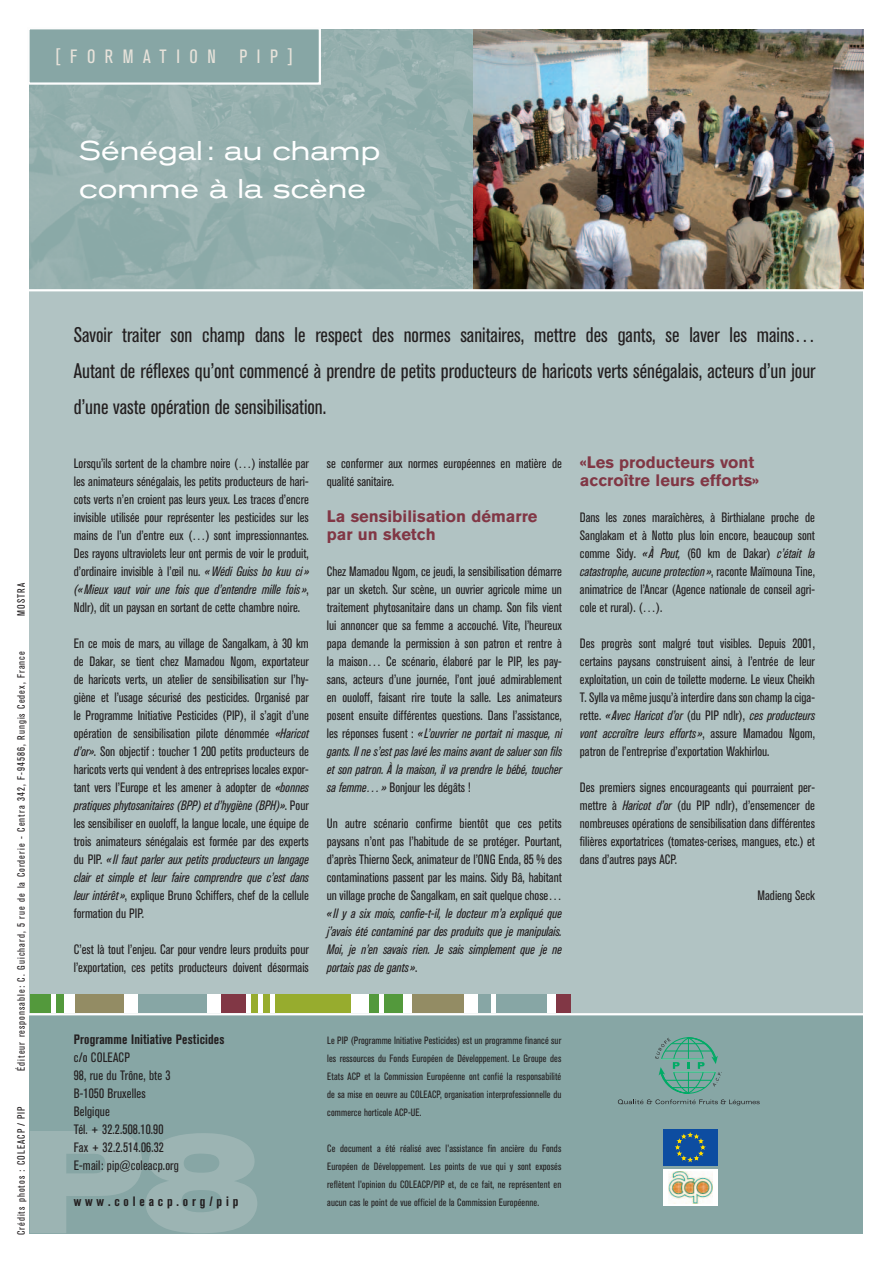
<style>
.page{position:relative;width:893px;height:1263px;background:#fff}
.page>*{position:absolute;margin:0;border:0;box-sizing:border-box;transform-origin:0 0}
.t1{font:expanded 27px/37.5px "Akzidenz Grotesk BQ";color:#fff}
.t2{font:condensed 21px/36px "Akzidenz Grotesk BQ";color:#231f20;text-align:justify}
.t3{font:condensed 19.2px "Akzidenz Grotesk BQ";letter-spacing:.5em;color:#e7e2da}
.t4{font:700 16.5px/18px "Akzidenz Grotesk BQ";color:#813745}
.t5{font:condensed 13.5px/18px "Akzidenz Grotesk BQ";color:#231f20;text-align:justify}
.t6{font:italic condensed 13.5px/18px "Akzidenz Grotesk BQ";color:#231f20;text-align:justify}
.t7{font:700 condensed 13.5px "Akzidenz Grotesk BQ";letter-spacing:.01em;color:#231f20}
.t8{font:700 condensed 13.5px "Akzidenz Grotesk BQ";letter-spacing:.285em;color:#231f20}
.t9{font:condensed 10.5px/18px "Akzidenz Grotesk BQ";letter-spacing:.095em;color:#231f20;text-align:justify}
.s1{font-style:italic}
.s2{font-style:normal}
</style>
<div class="page">
<div style="left:30px;top:30px;width:833px;height:1203px;background:#b1c3c3"></div>
<img style="left:30px;top:30px;width:444px;height:259px">
<div style="left:30px;top:1015px;width:833px;height:218px;background:#87a6a5"></div>
<svg style="left:30px;top:1131px;width:227px;height:102px"></svg>
<div style="left:28px;top:28px;width:292px;height:56px;background:#87a6a5"></div>
<div style="left:27px;top:27px;width:294px;height:58px;border:2px solid #fdfdfd"></div>
<hr style="left:0;top:1013px;width:893px;height:2px;background:#fff">
<div style="left:663px;top:1129px;width:54px;height:36px;background:#0d4da1"></div>
<svg style="left:675px;top:1132px;width:31px;height:30px"></svg>
<div style="left:663px;top:1169px;width:55px;height:36px;background:#fff"></div>
<img style="left:668px;top:1171px;width:45px;height:33px">
<svg style="left:618px;top:1037px;width:142px;height:68px"></svg>
<img style="left:474px;top:30px;width:389px;height:259px">
<hr style="left:22px;top:289px;width:871px;height:2px;background:#fff">
<div style="left:30px;top:995px;width:34px;height:18px;background:#53993c"></div>
<div style="left:75px;top:995px;width:50px;height:18px;background:#938c64"></div>
<div style="left:138px;top:995px;width:70px;height:18px;background:#87a6a5"></div>
<div style="left:221px;top:995px;width:28px;height:18px;background:#813745"></div>
<div style="left:247px;top:995px;width:112px;height:18px;background:#97ac2e"></div>
<div style="left:369px;top:995px;width:35px;height:18px;background:#53993c"></div>
<div style="left:411px;top:995px;width:53px;height:18px;background:#938c64"></div>
<div style="left:478px;top:995px;width:70px;height:18px;background:#87a6a5"></div>
<div style="left:555px;top:995px;width:16px;height:18px;background:#813745"></div>
<div style="left:64px;top:995px;width:11px;height:18px;background:#fff"></div>
<div style="left:124px;top:995px;width:14px;height:18px;background:#fff"></div>
<div style="left:207px;top:995px;width:14px;height:18px;background:#fff"></div>
<div style="left:351px;top:995px;width:18px;height:18px;background:#fff"></div>
<div style="left:403px;top:995px;width:9px;height:18px;background:#fff"></div>
<div style="left:464px;top:995px;width:14px;height:18px;background:#fff"></div>
<hr style="left:247px;top:995px;width:4px;height:18px;background:#fff">
<div style="left:547px;top:995px;width:9px;height:18px;background:#fff"></div>
<div style="left:51px;top:995px;width:5px;height:18px;background:#fff"></div>
<hr style="left:259px;top:995px;width:4px;height:18px;background:#fff">
<div style="left:270px;top:995px;width:5px;height:18px;background:#fff"></div>
<div style="left:379px;top:995px;width:5px;height:18px;background:#fff"></div>
<div style="left:491px;top:995px;width:5px;height:18px;background:#fff"></div>
<h3 class="t3" style="left:55px;top:49px;width:240px">[FORMATION PIP]</h3>
<h1 class="t1" style="left:79px;top:135px;width:303px">Sénégal : au champ comme à la scène</h1>
<p class="t9" style="left:13px;top:616px;width:34px;rotate:-90deg">MOSTRA</p>
<p class="t9" style="left:13px;top:1071px;width:421px;rotate:-90deg">Éditeur responsable: C. Guichard, 5 rue de la Corderie - Centra 342, F-94586, Rungis Cedex, France</p>
<p class="t9" style="left:13px;top:1235px;width:130px;rotate:-90deg">Crédits photos : COLEACP / PIP</p>
<p class="t2" style="left:74px;top:319px;width:743px">Savoir traiter son champ dans le respect des normes sanitaires, mettre des gants, se laver les mains… Autant de réflexes qu’ont commencé à prendre de petits producteurs de haricots verts sénégalais, acteurs d’un jour d’une vaste opération de sensibilisation.</p>
<p class="t5" style="left:74px;top:456px;width:237px">Lorsqu’ils sortent de la chambre noire (…) installée par les animateurs sénégalais, les petits producteurs de hari&shy;cots verts n’en croient pas leurs yeux. Les traces d’encre invisible utilisée pour représenter les pesticides sur les mains de l’un d’entre eux (…) sont impressionnantes.<br>Des rayons ultraviolets leur ont permis de voir le produit, d’ordinaire invisible à l’œil nu. <span class="s1">« Wédi Guiss bo kuu ci » (« Mieux vaut voir une fois que d’entendre mille fois »</span>, Ndlr), dit un paysan en sortant de cette chambre noire.</p>
<p class="t5" style="left:74px;top:636px;width:237px">En ce mois de mars, au village de Sangalkam, à 30 km de Dakar, se tient chez Mamadou Ngom, exportateur de haricots verts, un atelier de sensibilisation sur l’hy&shy;giène et l’usage sécurisé des pesticides. Organisé par le Programme Initiative Pesticides (PIP), il s’agit d’une opération de sensibilisation pilote dénommée <span class="s1">«Haricot d’or»</span>. Son objectif : toucher 1 200 petits producteurs de haricots verts qui vendent à des entreprises locales expor&shy;tant vers l’Europe et les amener à adopter de <span class="s1">«bonnes pratiques phytosanitaires (BPP) et d’hygiène (BPH)»</span>. Pour les sensibiliser en ouoloff, la langue locale, une équipe de trois animateurs sénégalais est formée par des experts du PIP. <span class="s1">« Il faut parler aux petits producteurs un langage clair et simple et leur faire comprendre que c’est dans leur intérêt »</span>, explique Bruno Schiffers, chef de la cellule formation du PIP.</p>
<p class="t5" style="left:74px;top:942px;width:237px">C’est là tout l’enjeu. Car pour vendre leurs produits pour l’exportation, ces petits producteurs doivent désormais</p>
<p class="t5" style="left:327px;top:456px;width:237px">se conformer aux normes européennes en matière de qualité sanitaire.</p>
<p class="t4" style="left:327px;top:509px;width:212px">La sensibilisation démarre par un sketch</p>
<p class="t5" style="left:327px;top:564px;width:237px">Chez Mamadou Ngom, ce jeudi, la sensibilisation démarre par un sketch. Sur scène, un ouvrier agricole mime un traitement phytosanitaire dans un champ. Son fils vient lui annoncer que sa femme a accouché. Vite, l’heureux papa demande la permission à son patron et rentre à la maison… Ce scénario, élaboré par le PIP, les pay&shy;sans, acteurs d’une journée, l’ont joué admirablement en ouoloff, faisant rire toute la salle. Les animateurs posent ensuite différentes questions. Dans l’assistance, les réponses fusent : <span class="s1">« L’ouvrier ne portait ni masque, ni gants. Il ne s’est pas lavé les mains avant de saluer son fils et son patron. À la maison, il va prendre le bébé, toucher sa femme… »</span> Bonjour les dégâts !</p>
<p class="t5" style="left:327px;top:816px;width:237px">Un autre scénario confirme bientôt que ces petits paysans n’ont pas l’habitude de se protéger. Pourtant, d’après Thierno Seck, animateur de l’ONG Enda, 85 % des contaminations passent par les mains. Sidy Bâ, habitant un village proche de Sangalkam, en sait quelque chose…</p>
<p class="t6" style="left:327px;top:906px;width:237px">«Il y a six mois, confie-t-il, le docteur m’a expliqué que j’avais été contaminé par des produits que je manipulais.<br>Moi, je n’en savais rien. Je sais simplement que je ne portais pas de gants»<span class="s2">.</span></p>
<p class="t4" style="left:580px;top:455px;width:181px">«Les producteurs vont accroître leurs efforts»</p>
<p class="t5" style="left:580px;top:510px;width:237px">Dans les zones maraîchères, à Birthialane proche de Sanglakam et à Notto plus loin encore, beaucoup sont comme Sidy. <span class="s1">« À Pout,</span> (60 km de Dakar) <span class="s1">c’était la catastrophe, aucune protection »</span>, raconte Maïmouna Tine, animatrice de l’Ancar (Agence nationale de conseil agri&shy;cole et rural). (…).</p>
<p class="t5" style="left:580px;top:636px;width:237px">Des progrès sont malgré tout visibles. Depuis 2001, certains paysans construisent ainsi, à l’entrée de leur exploitation, un coin de toilette moderne. Le vieux Cheikh T. Sylla va même jusqu’à interdire dans son champ la ciga&shy;rette. <span class="s1">« Avec Haricot d’or</span> (du PIP ndlr), <span class="s1">ces producteurs vont accroître leurs efforts »</span>, assure Mamadou Ngom, patron de l’entreprise d’exportation Wakhirlou.</p>
<p class="t5" style="left:580px;top:780px;width:237px">Des premiers signes encourageants qui pourraient per&shy;mettre à <span class="s1">Haricot d’or</span> (du PIP ndlr), d’ensemencer de nombreuses opérations de sensibilisation dans différentes filières exportatrices (tomates-cerises, mangues, etc.) et dans d’autres pays ACP.</p>
<p class="t5" style="left:758px;top:888px;width:59px">Madieng Seck</p>
<p class="t7" style="left:74px;top:1034px;width:152px">Programme Initiative Pesticides</p>
<p class="t5" style="left:74px;top:1050px;width:107px;text-align:left">c/o COLEACP<br>98, rue du Trône, bte 3<br>B-1050 Bruxelles<br>Belgique<br>Tél. + 32.2.508.10.90<br>Fax + 32.2.514.06.32<br>E-mail: pip@coleacp.org</p>
<p class="t8" style="left:74px;top:1196px;width:166px">www.coleacp.org/pip</p>
<p class="t9" style="left:327px;top:1032px;width:236px">Le PIP (Programme Initiative Pesticides) est un programme financé sur les ressources du Fonds Européen de Développement. Le Groupe des Etats ACP et la Commission Européenne ont confié la responsabilité de sa mise en oeuvre au COLEACP, organisation interprofessionnelle du commerce horticole ACP-UE.</p>
<p class="t9" style="left:327px;top:1140px;width:236px">Ce document a été réalisé avec l’assistance fin ancière du Fonds Européen de Développement. Les points de vue qui y sont exposés reflètent l’opinion du COLEACP/PIP et, de ce fait, ne représentent en aucun cas le point de vue officiel de la Commission Européenne.</p>
</div>
